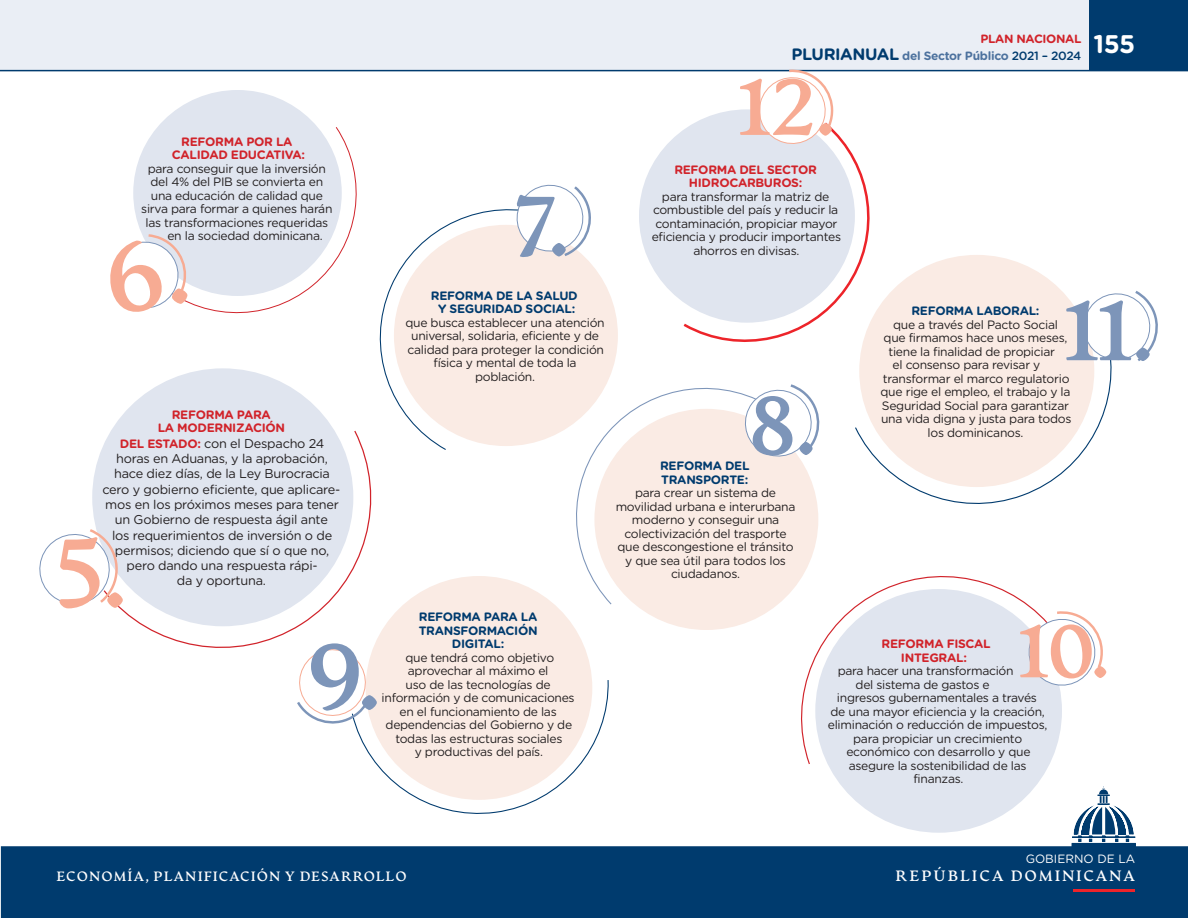
<style>
.page{position:relative;width:1188px;height:918px;background:#fff}
.page>*{position:absolute;margin:0;border:0;box-sizing:border-box;transform-origin:0 0}
.t1{font:700 25.5px "Gotham Rounded";color:#fff}
.t2{font:700 15px "Artifex CF";letter-spacing:.11em;color:#fff}
.t3{font:700 13.5px "Artifex CF";letter-spacing:.07em;color:#fff}
.t4{font:12.75px/15.3px "Gotham Rounded";letter-spacing:-.02em;color:#231f20;text-align:center}
.t5{font:12.15px/13.5px "Gotham Rounded";letter-spacing:-.025em;color:#231f20;text-align:center}
.t6{font:700 12.15px/13.5px "Gotham Rounded";letter-spacing:-.025em;color:#d1232a;text-align:center}
.t7{font:700 12.15px/13.5px "Gotham Rounded";letter-spacing:-.025em;color:#003b6e;text-align:center}
.t8{font:700 12px/16.5px "Gotham Rounded";letter-spacing:-.03em;color:#4d729e;text-align:right}
.t9{font:12px "Gotham Rounded";color:#fff}
.s1{font-weight:700;font-size:12.15px;color:#d1232a}
.s2{color:#d1232a}
.s3{font-size:16.5px;color:#003b6e}
.s4{font-weight:500;color:#003b6e}
</style>
<div class="page">
<div style="left:0;top:0;width:1089px;height:70px;background:#eaeef5"></div>
<div style="left:1089px;top:0;width:99px;height:71px;background:#003b6e"></div>
<hr style="left:0;top:70px;width:1188px;height:1px;background:#003b6e">
<div style="left:1px;top:843px;width:1187px;height:75px;background:#003b6e"></div>
<hr style="left:1073px;top:889px;width:62px;height:3px;background:#ed242a">
<svg style="left:1072px;top:786px;width:63px;height:56px"></svg>
<svg style="left:379px;top:209px;width:156px;height:241px"></svg>
<div style="left:394px;top:225px;width:224px;height:221px;background:#faebe4;border-radius:50%"></div>
<svg style="left:566px;top:377px;width:175px;height:227px"></svg>
<div style="left:594px;top:409px;width:224px;height:221px;background:#faebe4;border-radius:50%"></div>
<svg style="left:741px;top:384px;width:79px;height:76px"></svg>
<svg style="left:683px;top:132px;width:187px;height:210px"></svg>
<div style="left:639px;top:109px;width:216px;height:214px;background:#e0e5ef;border-radius:50%"></div>
<svg style="left:740px;top:69px;width:96px;height:78px"></svg>
<svg style="left:855px;top:336px;width:257px;height:168px"></svg>
<div style="left:859px;top:255px;width:235px;height:232px;background:#faebe4;border-radius:50%"></div>
<svg style="left:1066px;top:290px;width:92px;height:74px"></svg>
<svg style="left:785px;top:559px;width:277px;height:205px"></svg>
<div style="left:815px;top:589px;width:247px;height:244px;background:#e0e5ef;border-radius:50%"></div>
<svg style="left:1020px;top:611px;width:86px;height:77px"></svg>
<div style="left:366px;top:576px;width:226px;height:224px;background:#faebe4;border-radius:50%"></div>
<svg style="left:297px;top:647px;width:312px;height:167px"></svg>
<svg style="left:512px;top:184px;width:79px;height:73px"></svg>
<div style="left:133px;top:90px;width:209px;height:206px;background:#e0e5ef;border-radius:50%"></div>
<svg style="left:110px;top:127px;width:247px;height:187px"></svg>
<svg style="left:119px;top:431px;width:271px;height:235px"></svg>
<div style="left:92px;top:368px;width:261px;height:258px;background:#e0e5ef;border-radius:50%"></div>
<svg style="left:39px;top:529px;width:84px;height:79px"></svg>
<p class="t6" style="left:172px;top:134px;width:135px">REFORMA POR LA<br>CALIDAD EDUCATIVA:</p>
<p class="t5" style="left:148px;top:161px;width:180px">para conseguir que la inversión</p>
<p class="t5" style="left:150px;top:175px;width:174px">del 4% del PIB se convierta en</p>
<p class="t5" style="left:151px;top:188px;width:174px">una educación de calidad que</p>
<p class="t5" style="left:141px;top:202px;width:193px">sirva para formar a quienes harán</p>
<p class="t5" style="left:145px;top:215px;width:184px">las transformaciones requeridas</p>
<p class="t5" style="left:167px;top:229px;width:157px">en la sociedad dominicana.</p>
<p class="t6" style="left:158px;top:407px;width:129px">REFORMA PARA<br>LA MODERNIZACIÓN</p>
<p class="t4" style="left:102px;top:435px;width:239px"><span class="s1">DEL ESTADO:</span> con el Despacho 24 horas en Aduanas, y la aprobación, hace diez días, de la Ley Burocracia cero y gobierno eficiente, que aplicare&shy;mos en los próximos meses para tener un Gobierno de respuesta ágil ante<br>los requerimientos de inversión o de permisos; diciendo que sí o que no, pero dando una respuesta rápi-<br>da y oportuna.</p>
<p class="t8" style="left:792px;top:30px;width:291px"><span class="s2">PLAN NACIONAL<br></span><span class="s3">PLURIANUAL</span> del Sector Público <span class="s4">2021 – 2024</span></p>
<h1 class="t1" style="left:1094px;top:25px;width:43px">155</h1>
<p class="t6" style="left:674px;top:162px;width:144px">REFORMA DEL SECTOR<br>HIDROCARBUROS:</p>
<p class="t5" style="left:652px;top:189px;width:191px">para transformar la matriz de combustible del país y reducir la contaminación, propiciar mayor eficiencia y producir importantes ahorros en divisas.</p>
<p class="t7" style="left:431px;top:288px;width:148px">REFORMA DE LA SALUD<br>Y SEGURIDAD SOCIAL:</p>
<p class="t5" style="left:405px;top:315px;width:201px">que busca establecer una atención universal, solidaria, eficiente y de calidad para proteger la condición física y mental de toda la población.</p>
<p class="t7" style="left:419px;top:610px;width:120px">REFORMA PARA LA<br>TRANSFORMACIÓN<br>DIGITAL:</p>
<p class="t5" style="left:382px;top:650px;width:195px">que tendrá como objetivo aprovechar al máximo el<br>uso de las tecnologías de información y de comunicaciones en el funcionamiento de las dependencias del Gobierno y de todas las estructuras sociales<br>y productivas del país.</p>
<p class="t7" style="left:660px;top:459px;width:91px;text-align:left">REFORMA DEL<br>TRANSPORTE:</p>
<p class="t5" style="left:616px;top:486px;width:181px">para crear un sistema de movilidad urbana e interurbana moderno y conseguir una colectivización del trasporte que descongestione el tránsito y que sea útil para todos los ciudadanos.</p>
<p class="t7" style="left:911px;top:304px;width:130px">REFORMA LABORAL:</p>
<p class="t5" style="left:893px;top:317px;width:166px">que a través del Pacto Social</p>
<p class="t5" style="left:884px;top:330px;width:185px">que firmamos hace unos meses,</p>
<p class="t5" style="left:888px;top:344px;width:168px">tiene la finalidad de propiciar</p>
<p class="t5" style="left:893px;top:357px;width:149px">el consenso para revisar y</p>
<p class="t5" style="left:883px;top:371px;width:188px">transformar el marco regulatorio</p>
<p class="t5" style="left:881px;top:384px;width:191px">que rige el empleo, el trabajo y la</p>
<p class="t5" style="left:882px;top:398px;width:189px">Seguridad Social para garantizar</p>
<p class="t5" style="left:881px;top:411px;width:192px">una vida digna y justa para todos</p>
<p class="t5" style="left:928px;top:425px;width:97px">los dominicanos.</p>
<p class="t6" style="left:882px;top:637px;width:111px">REFORMA FISCAL<br>INTEGRAL:</p>
<p class="t5" style="left:838px;top:664px;width:177px">para hacer una transformación</p>
<p class="t5" style="left:856px;top:677px;width:136px">del sistema de gastos e</p>
<p class="t5" style="left:837px;top:691px;width:202px">ingresos gubernamentales a través</p>
<p class="t5" style="left:831px;top:704px;width:216px">de una mayor eficiencia y la creación,</p>
<p class="t5" style="left:828px;top:718px;width:221px">eliminación o reducción de impuestos,</p>
<p class="t5" style="left:853px;top:731px;width:170px">para propiciar un crecimiento</p>
<p class="t5" style="left:846px;top:745px;width:186px">económico con desarrollo y que</p>
<p class="t5" style="left:849px;top:758px;width:179px">asegure la sostenibilidad de las</p>
<p class="t5" style="left:913px;top:772px;width:52px">finanzas.</p>
<p class="t9" style="left:1026px;top:851px;width:111px">GOBIERNO DE LA</p>
<p class="t3" style="left:56px;top:869px;width:352px">ECONOMÍA, PLANIFICACIÓN Y DESARROLLO</p>
<p class="t2" style="left:896px;top:867px;width:241px">REPÚBLICA DOMINICANA</p>
</div>
